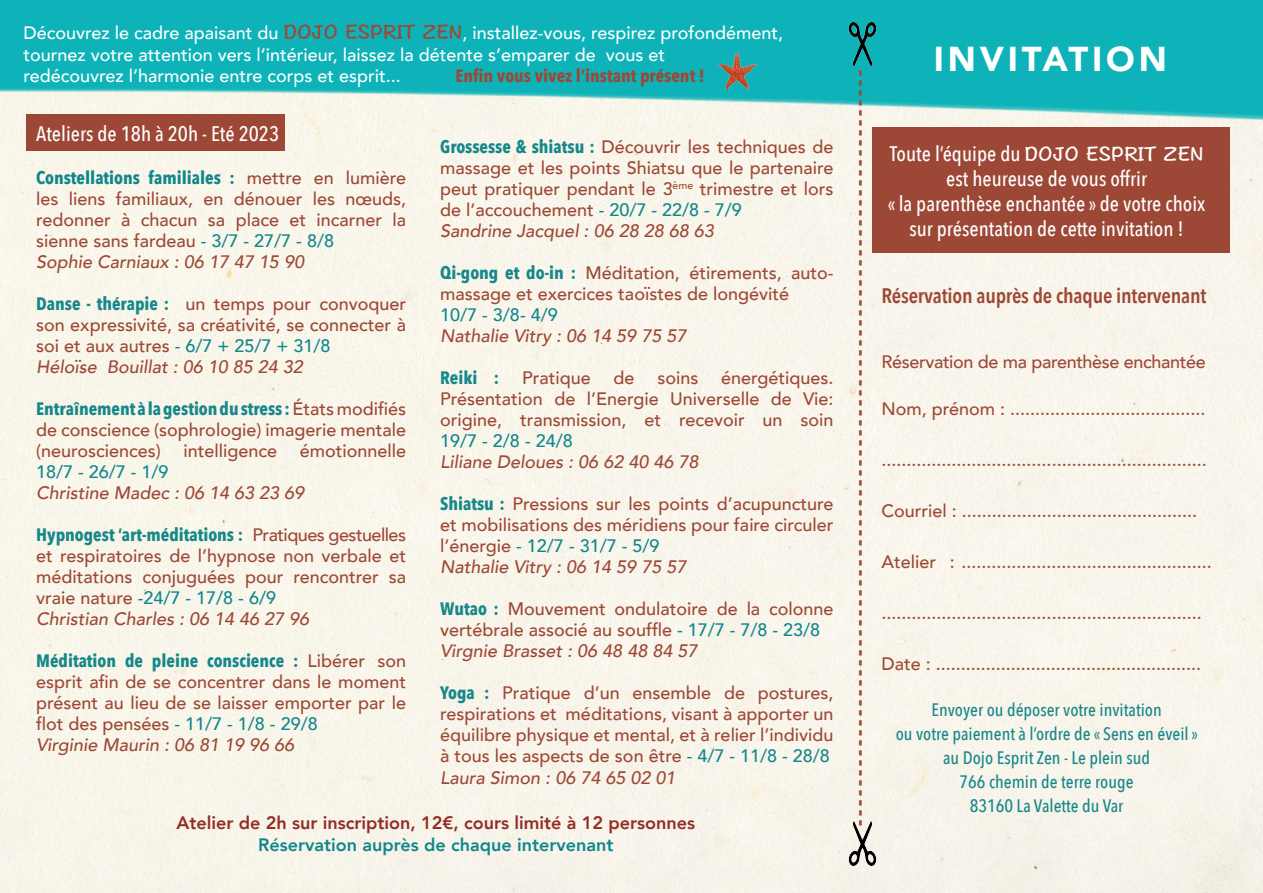
<style>
.page{position:relative;width:1263px;height:893px;background:#fff}
.page>*{position:absolute;margin:0;border:0;box-sizing:border-box;transform-origin:0 0}
.t1{font:900 34.5px "Avenir";letter-spacing:.11em;color:#fff}
.t2{font:500 21px/25.2px "Avenir Next Condensed";color:#fff;text-align:center}
.t3{font:900 21px "Avenir";color:#9d4836}
.t4{font:600 21px "Avenir Next Condensed";letter-spacing:-.01em;color:#9d4836}
.t5{font:500 18px/21px "Avenir";color:#9d4836;text-align:justify}
.t6{font:italic 500 18px "Avenir";color:#9d4836}
.t7{font:500 18px/21.6px "Avenir";color:#fff}
.t8{font:500 18px "Avenir Next Condensed";color:#17888a}
.t9{font:800 18px "Avenir";color:#912e25}
.t10{font:800 18px "Avenir";color:#11878c}
.t11{font:500 18px "Avenir";letter-spacing:-.02em;color:#9d4836}
.t12{font:700 18px "Avenir Next Condensed";color:#9d4836}
.t13{font:500 18px "Avenir";color:#11878c}
.t14{font:700 18px "Avenir Next Condensed";color:#17888a}
.s1{font-family:"Hannotate SC W7";font-weight:400;font-size:21px;color:#9d4836}
.s2{font-family:"Avenir Next Condensed";font-weight:700;color:#11878c}
.s3{color:#11878c}
.s4{font-family:"Avenir Next Condensed";font-weight:700;color:#17888a}
.s5{font-family:"Hannotate SC W7";font-weight:400}
</style>
<div class="page">
<div style="left:0;top:132px;width:1263px;height:761px;background:#f9f5eb"></div>
<img style="left:0;top:0;width:1263px;height:132px">
<div style="left:26px;top:114px;width:259px;height:37px;background:#9d4836"></div>
<img style="left:719px;top:53px;width:37px;height:37px">
<div style="left:873px;top:127px;width:357px;height:125px;background:#9d4836"></div>
<img style="left:845px;top:23px;width:36px;height:44px">
<img style="left:844px;top:816px;width:37px;height:49px">
<p class="t7" style="left:23px;top:21px;width:761px">Découvrez le cadre apaisant du <span class="s1">DOJO ESPRIT ZEN</span>, installez-vous, respirez profondément, tournez votre attention vers l’intérieur, laissez la détente s’emparer de vous et<br>redécouvrez l’harmonie entre corps et esprit...</p>
<p class="t12" style="left:455px;top:65px;width:251px">Enfin vous vivez l’instant présent !</p>
<p class="t2" style="left:36px;top:121px;width:245px">Ateliers de 18h à 20h - Eté 2023</p>
<p class="t5" style="left:36px;top:166px;width:371px"><span class="s2">Constellations familiales :</span> mettre en lumière les liens familiaux, en dénouer les nœuds, redonner à chacun sa place et incarner la sienne sans fardeau <span class="s3">- 3/7 - 27/7 - 8/8</span></p>
<p class="t6" style="left:36px;top:251px;width:269px">Sophie Carniaux : 06 17 47 15 90</p>
<p class="t5" style="left:36px;top:292px;width:371px"><span class="s4">Danse - thérapie :</span> un temps pour convoquer son expressivité, sa créativité, se connecter à soi et aux autres <span class="s3">- 6/7 + 25/7 + 31/8</span></p>
<p class="t6" style="left:36px;top:356px;width:268px">Héloïse Bouillat : 06 10 85 24 32</p>
<p class="t5" style="left:36px;top:397px;width:371px"><span class="s4">Entraînement à la gestion du stress :</span>États modifiés de conscience (sophrologie) imagerie mentale (neurosciences)</p>
<p class="t5" style="left:440px;top:135px;width:395px"><span class="s4">Grossesse &amp; shiatsu :</span> Découvrir les techniques de massage et les points Shiatsu que le partenaire peut pratiquer pendant le 3<sup>ème</sup> trimestre et lors de l’accouchement <span class="s3">- 20/7 - 22/8 - 7/9</span></p>
<p class="t6" style="left:440px;top:220px;width:275px">Sandrine Jacquel : 06 28 28 68 63</p>
<p class="t5" style="left:440px;top:261px;width:395px"><span class="s4">Qi-gong et do-in :</span> Méditation, étirements, auto&shy;massage et exercices taoïstes de longévité</p>
<p class="t13" style="left:440px;top:299px;width:119px">10/7 - 3/8- 4/9</p>
<p class="t6" style="left:440px;top:325px;width:248px">Nathalie Vitry : 06 14 59 75 57</p>
<p class="t14" style="left:440px;top:367px;width:60px">Reiki :</p>
<p class="t5" style="left:522px;top:366px;width:70px">Pratique</p>
<p class="t5" style="left:613px;top:366px;width:23px">de</p>
<p class="t5" style="left:657px;top:366px;width:43px">soins</p>
<p class="t5" style="left:440px;top:366px;width:395px;text-indent:281px">énergétiques.<br>Présentation de l’Energie Universelle de Vie: origine, transmission, et recevoir un soin <span class="s3">19/7 - 2/8 - 24/8</span></p>
<p class="t6" style="left:440px;top:451px;width:260px">Liliane Deloues : 06 62 40 46 78</p>
<p class="t5" style="left:440px;top:492px;width:395px"><span class="s4">Shiatsu :</span> Pressions sur les points d’acupuncture et mobilisations des méridiens pour faire circuler l’énergie <span class="s3">- 12/7 - 31/7 - 5/9</span></p>
<p class="t6" style="left:440px;top:556px;width:248px">Nathalie Vitry : 06 14 59 75 57</p>
<p class="t5" style="left:440px;top:597px;width:395px"><span class="s4">Wutao :</span> Mouvement ondulatoire de la colonne vertébrale associé au souffle <span class="s3">- 17/7 - 7/8 - 23/8</span></p>
<p class="t6" style="left:440px;top:640px;width:259px">Virgnie Brasset : 06 48 48 84 57</p>
<p class="t5" style="left:440px;top:681px;width:395px"><span class="s4">Yoga :</span> Pratique d’un ensemble de postures, respirations et méditations, visant à apporter un équilibre physique et mental, et à relier l’individu à tous les aspects de son être <span class="s3">- 4/7 - 11/8 - 28/8</span></p>
<p class="t6" style="left:440px;top:767px;width:237px">Laura Simon : 06 74 65 02 01</p>
<p class="t9" style="left:177px;top:808px;width:520px">Atelier de 2h sur inscription, 12€, cours limité à 12 personnes</p>
<p class="t10" style="left:258px;top:831px;width:357px">Réservation auprès de chaque intervenant</p>
<p class="t5" style="left:183px;top:439px;width:95px">intelligence</p>
<p class="t5" style="left:300px;top:439px;width:108px">émotionnelle</p>
<p class="t13" style="left:36px;top:456px;width:134px">18/7 - 26/7 - 1/9</p>
<p class="t6" style="left:36px;top:482px;width:270px">Christine Madec : 06 14 63 23 69</p>
<p class="t5" style="left:36px;top:523px;width:371px"><span class="s4">Hypnogest ‘art-méditations :</span> Pratiques gestuelles et respiratoires de l’hypnose non verbale et méditations conjuguées pour rencontrer sa vraie nature <span class="s3">-24/7 - 17/8 - 6/9</span></p>
<p class="t6" style="left:36px;top:608px;width:275px">Christian Charles : 06 14 46 27 96</p>
<p class="t5" style="left:36px;top:649px;width:371px"><span class="s4">Méditation de pleine conscience :</span> Libérer son esprit afin de se concentrer dans le moment présent au lieu de se laisser emporter par le flot des pensées <span class="s3">- 11/7 - 1/8 - 29/8</span></p>
<p class="t6" style="left:36px;top:734px;width:260px">Virginie Maurin : 06 81 19 96 66</p>
<p class="t3" style="left:840px;top:826px;width:757px;rotate:-90deg">----------------------------------------------------------------------------</p>
<p class="t1" style="left:934px;top:29px;width:234px">INVITATION</p>
<p class="t2" style="left:890px;top:141px;width:315px">Toute l’équipe du <span class="s5">DOJO ESPRIT ZEN</span></p>
<p class="t2" style="left:946px;top:166px;width:202px">est heureuse de vous offrir</p>
<p class="t2" style="left:888px;top:191px;width:319px">« la parenthèse enchantée » de votre choix sur présentation de cette invitation !</p>
<p class="t4" style="left:881px;top:278px;width:326px">Réservation auprès de chaque intervenant</p>
<p class="t11" style="left:881px;top:346px;width:326px">Réservation de ma parenthèse enchantée</p>
<p class="t5" style="left:881px;top:398px;width:325px">Nom, prénom : .......................................</p>
<p class="t5" style="left:881px;top:449px;width:327px">.................................................................</p>
<p class="t5" style="left:881px;top:500px;width:317px">Courriel : ...............................................</p>
<p class="t5" style="left:881px;top:551px;width:332px">Atelier : ..................................................</p>
<p class="t5" style="left:881px;top:602px;width:322px">................................................................</p>
<p class="t5" style="left:881px;top:653px;width:321px">Date : .....................................................</p>
<p class="t8" style="left:931px;top:699px;width:232px">Envoyer ou déposer votre invitation</p>
<p class="t8" style="left:896px;top:723px;width:304px">ou votre paiement à l’ordre de « Sens en éveil »</p>
<p class="t8" style="left:943px;top:747px;width:208px">au Dojo Esprit Zen - Le plein sud</p>
<p class="t8" style="left:959px;top:771px;width:176px">766 chemin de terre rouge</p>
<p class="t8" style="left:970px;top:795px;width:155px">83160 La Valette du Var</p>
</div>
